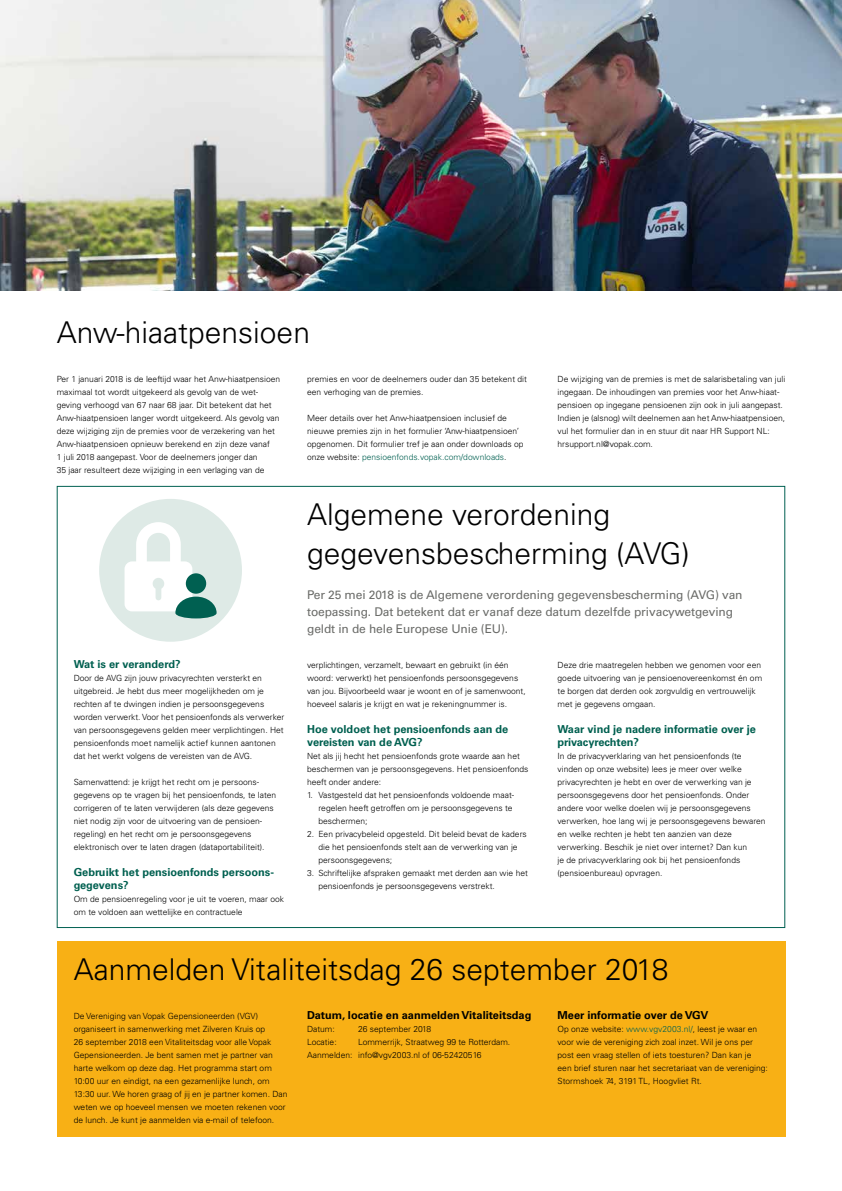
<style>
.page{position:relative;width:842px;height:1191px;background:#fff}
.page>*{position:absolute;margin:0;border:0;box-sizing:border-box;transform-origin:0 0}
.t1{font:300 30px/39px "Univers";color:#000}
.t2{font:12px/17px "Univers";letter-spacing:-.01em;color:#6a6b68}
.t3{font:700 11px/13px "Univers";color:#006050}
.t4{font:700 11px "Univers";color:#000}
.t5{font:300 8.5px/13px "Univers";color:#000}
.s1{color:#006051}
</style>
<div class="page">
<div style="left:57px;top:941px;width:728px;height:195px;background:#f8b015"></div>
<img style="left:0;top:0;width:842px;height:291px">
<div style="left:99px;top:499px;width:143px;height:142px;background:#deeae6;border-radius:50%"></div>
<svg style="left:125px;top:522px;width:92px;height:96px"></svg>
<div style="left:186px;top:573px;width:20px;height:20px;background:#006051;border-radius:50%"></div>
<h1 class="t1" style="left:57px;top:313px;width:255px">Anw-hiaatpensioen</h1>
<p class="t5" style="left:57px;top:372px;width:225px">Per 1 januari 2018 is de leeftijd waar het Anw-hiaatpensioen maximaal tot wordt uitgekeerd als gevolg van de wet&shy;geving verhoogd van 67 naar 68 jaar. Dit betekent dat het Anw-hiaatpensioen langer wordt uitgekeerd. Als gevolg van deze wijziging zijn de premies voor de verzekering van het Anw-hiaatpensioen opnieuw berekend en zijn deze vanaf<br>1 juli 2018 aangepast. Voor de deelnemers jonger dan<br>35 jaar resulteert deze wijziging in een verlaging van de</p>
<p class="t5" style="left:557px;top:372px;width:229px">De wijziging van de premies is met de salarisbetaling van juli ingegaan. De inhoudingen van premies voor het Anw-hiaat&shy;pensioen op ingegane pensioenen zijn ook in juli aangepast.<br>Indien je (alsnog) wilt deelnemen aan het Anw-hiaatpensioen, vul het formulier dan in en stuur dit naar HR Support NL: hrsupport.nl@vopak.com.</p>
<h1 class="t1" style="left:307px;top:495px;width:384px">Algemene verordening gegevensbescherming (AVG)</h1>
<p class="t5" style="left:307px;top:372px;width:221px">premies en voor de deelnemers ouder dan 35 betekent dit een verhoging van de premies.</p>
<p class="t5" style="left:307px;top:411px;width:218px">Meer details over het Anw-hiaatpensioen inclusief de nieuwe premies zijn in het formulier ‘Anw-hiaatpensioen’ opgenomen. Dit formulier tref je aan onder downloads op onze website: <span class="s1">pensioenfonds.vopak.com/downloads</span>.</p>
<p class="t3" style="left:74px;top:657px;width:108px">Wat is er veranderd?</p>
<p class="t5" style="left:74px;top:671px;width:212px">Door de AVG zijn jouw privacyrechten versterkt en uitgebreid. Je hebt dus meer mogelijkheden om je rechten af te dwingen indien je persoonsgegevens worden verwerkt. Voor het pensioenfonds als verwerker van persoonsgegevens gelden meer verplichtingen. Het pensioenfonds moet namelijk actief kunnen aantonen dat het werkt volgens de vereisten van de AVG.</p>
<p class="t5" style="left:74px;top:775px;width:204px">Samenvattend: je krijgt het recht om je persoons&shy;gegevens op te vragen bij het pensioenfonds, te laten corrigeren of te laten verwijderen (als deze gegevens niet nodig zijn voor de uitvoering van de pensioen&shy;regeling) en het recht om je persoonsgegevens elektronisch over te laten dragen (dataportabiliteit).</p>
<p class="t3" style="left:74px;top:865px;width:202px">Gebruikt het pensioenfonds persoons&shy;gegevens?</p>
<p class="t5" style="left:74px;top:892px;width:212px">Om de pensioenregeling voor je uit te voeren, maar ook om te voldoen aan wettelijke en contractuele</p>
<h2 class="t2" style="left:307px;top:586px;width:437px">Per 25 mei 2018 is de Algemene verordening gegevensbescherming (AVG) van toepassing. Dat betekent dat er vanaf deze datum dezelfde privacywetgeving geldt in de hele Europese Unie (EU).</h2>
<p class="t5" style="left:307px;top:658px;width:220px">verplichtingen, verzamelt, bewaart en gebruikt (in één woord: verwerkt) het pensioenfonds persoonsgegevens van jou. Bijvoorbeeld waar je woont en of je samenwoont, hoeveel salaris je krijgt en wat je rekeningnummer is.</p>
<p class="t3" style="left:307px;top:722px;width:203px">Hoe voldoet het pensioenfonds aan de vereisten van de AVG?</p>
<p class="t5" style="left:307px;top:749px;width:223px">Net als jij hecht het pensioenfonds grote waarde aan het beschermen van je persoonsgegevens. Het pensioenfonds heeft onder andere:</p>
<p class="t5" style="left:318px;top:788px;width:197px;text-indent:-11px">1. Vastgesteld dat het pensioenfonds voldoende maat&shy;regelen heeft getroffen om je persoonsgegevens te beschermen;</p>
<p class="t5" style="left:318px;top:827px;width:210px;text-indent:-11px">2. Een privacybeleid opgesteld. Dit beleid bevat de kaders die het pensioenfonds stelt aan de verwerking van je persoonsgegevens;</p>
<p class="t5" style="left:318px;top:866px;width:211px;text-indent:-11px">3. Schriftelijke afspraken gemaakt met derden aan wie het pensioenfonds je persoonsgegevens verstrekt.</p>
<p class="t5" style="left:557px;top:658px;width:206px">Deze drie maatregelen hebben we genomen voor een goede uitvoering van je pensioenovereenkomst én om te borgen dat derden ook zorgvuldig en vertrouwelijk met je gegevens omgaan.</p>
<p class="t3" style="left:557px;top:722px;width:200px">Waar vind je nadere informatie over je privacyrechten?</p>
<p class="t5" style="left:557px;top:749px;width:210px">In de privacyverklaring van het pensioenfonds (te vinden op onze website) lees je meer over welke privacyrechten je hebt en over de verwerking van je persoonsgegevens door het pensioenfonds. Onder andere voor welke doelen wij je persoonsgegevens verwerken, hoe lang wij je persoonsgegevens bewaren en welke rechten je hebt ten aanzien van deze verwerking. Beschik je niet over internet? Dan kun<br>je de privacyverklaring ook bij het pensioenfonds (pensioenbureau) opvragen.</p>
<h1 class="t1" style="left:74px;top:950px;width:596px">Aanmelden Vitaliteitsdag 26 september 2018</h1>
<p class="t4" style="left:307px;top:1008px;width:226px">Datum, locatie en aanmelden Vitaliteitsdag</p>
<p class="t5" style="left:307px;top:1022px;width:29px">Datum:</p>
<p class="t5" style="left:358px;top:1022px;width:75px">26 september 2018</p>
<p class="t5" style="left:307px;top:1035px;width:31px">Locatie:</p>
<p class="t4" style="left:557px;top:1008px;width:152px">Meer informatie over de VGV</p>
<p class="t5" style="left:557px;top:1022px;width:212px">Op onze website: <span class="s1">www.vgv2003.nl/</span>, leest je waar en voor wie de vereniging zich zoal inzet. Wil je ons per post een vraag stellen of iets toesturen? Dan kan je<br>een brief sturen naar het secretariaat van de vereniging:<br>Stormshoek 74, 3191 TL, Hoogvliet Rt.</p>
<p class="t5" style="left:74px;top:1009px;width:215px">De Vereniging van Vopak Gepensioneerden (VGV) organiseert in samenwerking met Zilveren Kruis op<br>26 september 2018 een Vitaliteitsdag voor alle Vopak Gepensioneerden. Je bent samen met je partner van harte welkom op deze dag. Het programma start om 10:00 uur en eindigt, na een gezamenlijke lunch, om 13:30 uur. We horen graag of jij en je partner komen. Dan weten we op hoeveel mensen we moeten rekenen voor de lunch. Je kunt je aanmelden via e-mail of telefoon.</p>
<p class="t5" style="left:307px;top:1035px;width:205px;text-indent:51px">Lommerrijk, Straatweg 99 te Rotterdam.<br>Aanmelden: info@vgv2003.nl of 06-52420516</p>
</div>
